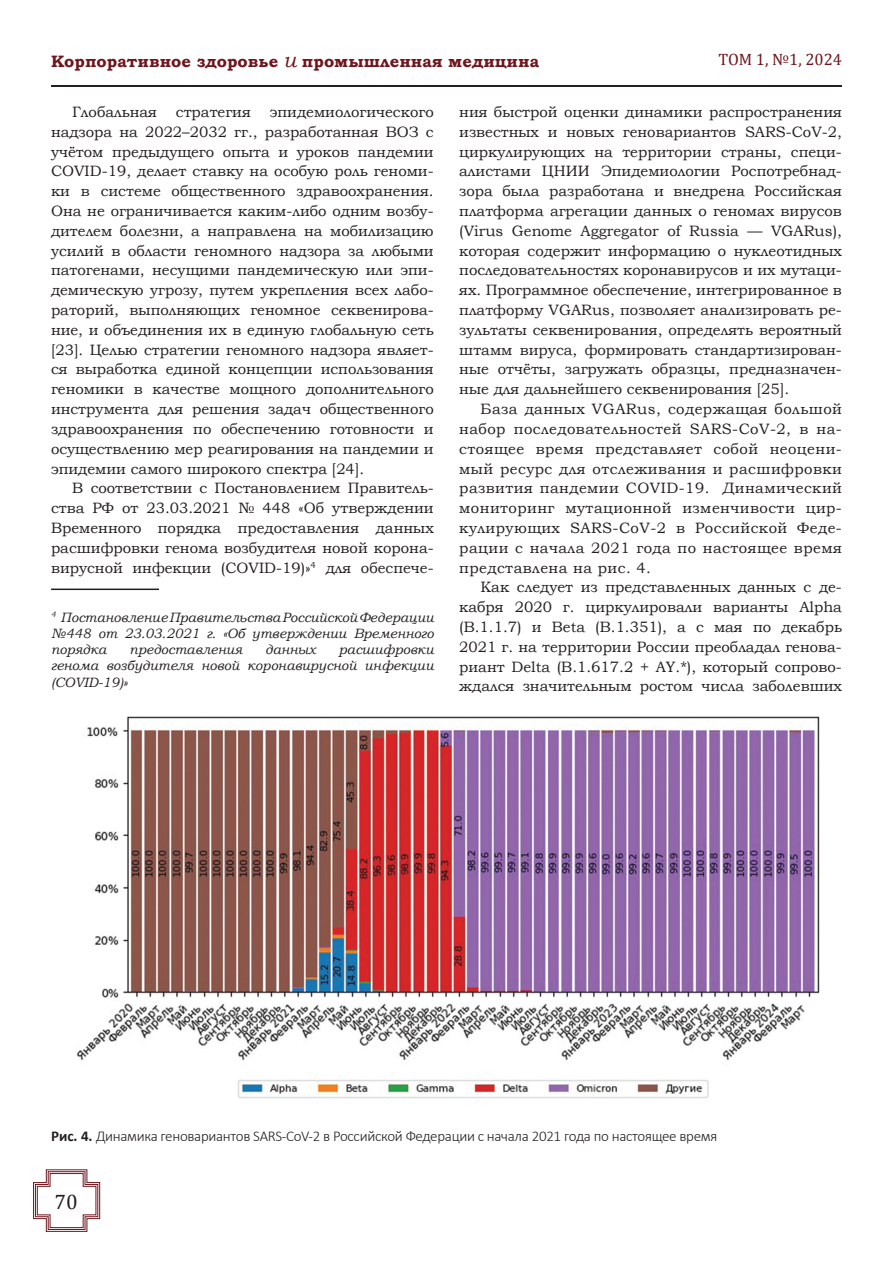
<style>
.page{position:relative;width:893px;height:1263px;background:#fff}
.page>*{position:absolute;margin:0;border:0;box-sizing:border-box;transform-origin:0 0}
.t1{font:21px "Cambria";color:#231f20}
.t2{font:700 16.5px "Bookman Old Style";color:#6e161d}
.t3{font:16.5px "Cambria";color:#6e161d}
.клинический_пример_т{font:15px/19.8px "Bookman Old Style";color:#231f20;text-align:justify}
.t4{font:300 15px "Calibri";letter-spacing:-.02em;color:#231f20}
.t5{font:italic 13.5px/16.2px "Bookman Old Style";color:#231f20;text-align:justify}
.s1{font-weight:400;font-style:italic;font-size:21px}
.s2{font-weight:700}
</style>
<div class="page">
<svg style="left:33px;top:1169px;width:67px;height:63px"></svg>
<hr style="left:51px;top:85px;width:791px;height:1px;background:#231f20">
<hr style="left:51px;top:86px;width:791px;height:1px;background:#231f20">
<hr style="left:51px;top:588px;width:108px;height:2px;background:#231f20">
<img style="left:76px;top:716px;width:744px;height:383px">
<p class="t2" style="left:51px;top:49px;width:490px">Корпоративное здоровье <span class="s1">и</span> промышленная медицина</p>
<p class="t3" style="left:718px;top:49px;width:125px">ТОМ 1, №1, 2024</p>
<p class="клинический_пример_т" style="left:72px;top:102px;width:86px">Глобальная</p>
<p class="клинический_пример_т" style="left:176px;top:102px;width:76px">стратегия</p>
<p class="клинический_пример_т" style="left:459px;top:102px;width:384px">ния быстрой оценки динамики распространения известных и новых геновариантов SARS-CoV-2, циркулирующих на территории страны, специ&shy;алистами ЦНИИ Эпидемиологии Роспотребнад&shy;зора была разработана и внедрена Российская платформа агрегации данных о геномах вирусов (Virus Genome Aggregator of Russia — VGARus), которая содержит информацию о нуклеотидных последовательностях коронавирусов и их мутаци&shy;ях. Программное обеспечение, интегрированное в платформу VGARus, позволяет анализировать ре&shy;зультаты секвенирования, определять вероятный штамм вируса, формировать стандартизирован&shy;ные отчёты, загружать образцы, предназначен&shy;ные для дальнейшего секвенирования [25].</p>
<p class="клинический_пример_т" style="left:459px;top:399px;width:384px;text-indent:21px">База данных VGARus, содержащая большой набор последовательностей SARS-CoV-2, в на&shy;стоящее время представляет собой неоцени&shy;мый ресурс для отслеживания и расшифровки развития пандемии COVID-19. Динамический мониторинг мутационной изменчивости цир&shy;кулирующих SARS-CoV-2 в Российской Феде&shy;рации с начала 2021 года по настоящее время представлена на рис. 4.</p>
<p class="клинический_пример_т" style="left:459px;top:577px;width:384px;text-indent:21px">Как следует из представленных данных с де&shy;кабря 2020 г. циркулировали варианты Alpha (B.1.1.7) и Beta (B.1.351), а с мая по декабрь 2021 г. на территории России преобладал генова&shy;риант Delta (B.1.617.2 + AY.*), который сопрово&shy;ждался значительным ростом числа заболевших</p>
<p class="клинический_пример_т" style="left:51px;top:102px;width:384px;text-indent:219px">эпидемиологического надзора на 2022–2032 гг., разработанная ВОЗ с учётом предыдущего опыта и уроков пандемии COVID-19, делает ставку на особую роль геноми&shy;ки в системе общественного здравоохранения.<br>Она не ограничивается каким-либо одним возбу&shy;дителем болезни, а направлена на мобилизацию усилий в области геномного надзора за любыми патогенами, несущими пандемическую или эпи&shy;демическую угрозу, путем укрепления всех лабо&shy;раторий, выполняющих геномное секвенирова&shy;ние, и объединения их в единую глобальную сеть [23]. Целью стратегии геномного надзора являет&shy;ся выработка единой концепции использования геномики в качестве мощного дополнительного инструмента для решения задач общественного здравоохранения по обеспечению готовности и осуществлению мер реагирования на пандемии и эпидемии самого широкого спектра [24].</p>
<p class="клинический_пример_т" style="left:51px;top:478px;width:384px;text-indent:21px">В соответствии с Постановлением Правитель&shy;ства РФ от 23.03.2021 № 448 «Об утверждении Временного порядка предоставления данных расшифровки генома возбудителя новой корона&shy;вирусной инфекции (COVID-19)»<sup>4</sup> для обеспече-</p>
<p class="t5" style="left:51px;top:609px;width:384px"><sup>4</sup> Постановление Правительства Российской Федерации №448 от 23.03.2021 г. «Об утверждении Временного порядка</p>
<p class="t5" style="left:51px;top:641px;width:384px;text-indent:288px">расшифровки генома возбудителя новой коронавирусной инфекции (COVID-19)»</p>
<p class="t5" style="left:130px;top:641px;width:114px">предоставления</p>
<p class="t5" style="left:265px;top:641px;width:52px">данных</p>
<p class="t4" style="left:51px;top:1127px;width:668px"><span class="s2">Рис. 4.</span> Динамика геновариантов SARS-CoV-2 в Российской Федерации с начала 2021 года по настоящее время</p>
<h1 class="t1" style="left:55px;top:1189px;width:25px">70</h1>
</div>
